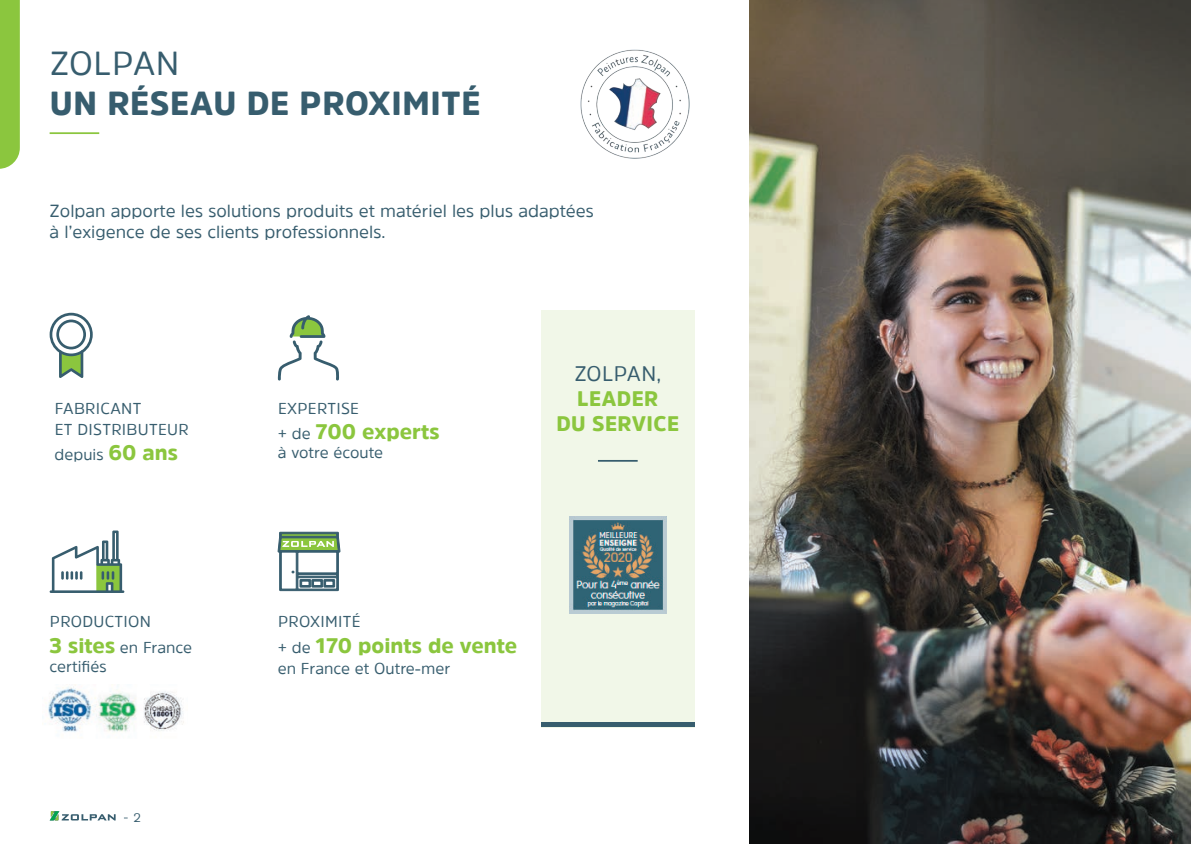
<style>
.page{position:relative;width:1191px;height:844px;background:#fff}
.page>*{position:absolute;margin:0;border:0;box-sizing:border-box;transform-origin:0 0}
.t1{font:900 33.25px "Amsi Pro";letter-spacing:.02em;color:#375d6e}
.t2{font:33.25px "Amsi Pro";letter-spacing:.02em;color:#375d6e}
.t3{font:900 21px "Amsi Pro";color:#8bc63e}
.t4{font:900 21px/25.2px "Amsi Pro";letter-spacing:.02em;color:#8bc63e;text-align:center}
.t5{font:21px "Amsi Pro";letter-spacing:.02em;color:#375d6e}
.t6{font:17.5px/21px "Amsi Pro";color:#375d6e}
.t7{font:15.75px/21px "Amsi Pro";letter-spacing:.01em;color:#375d6e}
.t8{font:12.25px "Amsi Pro";color:#375d6e}
.s1{font-weight:900;font-size:21px;color:#8bc63e}
.s2{font-weight:400;font-size:15.75px;color:#375d6e}
</style>
<div class="page">
<svg style="left:50px;top:811px;width:66px;height:9px"></svg>
<div style="left:541px;top:310px;width:153px;height:417px;background:#f1f7e8"></div>
<img style="left:749px;top:0;width:442px;height:843px">
<img style="left:580px;top:50px;width:110px;height:109px">
<hr style="left:50px;top:132px;width:49px;height:2px;background:#8bc63e">
<svg style="left:50px;top:313px;width:43px;height:65px"></svg>
<svg style="left:278px;top:315px;width:61px;height:65px"></svg>
<svg style="left:50px;top:530px;width:74px;height:62px"></svg>
<svg style="left:278px;top:531px;width:62px;height:60px"></svg>
<svg style="left:0;top:0;width:20px;height:169px;background:#8fc845"></svg>
<img style="left:569px;top:516px;width:97px;height:97px">
<img style="left:48px;top:684px;width:136px;height:48px">
<div style="left:541px;top:721px;width:153px;height:5px;background:#375d6e"></div>
<hr style="left:598px;top:460px;width:39px;height:1px;background:#375d6e">
<h1 class="t2" style="left:50px;top:40px;width:131px">ZOLPAN</h1>
<h1 class="t1" style="left:50px;top:80px;width:432px">UN RÉSEAU DE PROXIMITÉ</h1>
<p class="t6" style="left:50px;top:199px;width:546px">Zolpan apporte les solutions produits et matériel les plus adaptées à l’exigence de ses clients professionnels.</p>
<p class="t7" style="left:55px;top:397px;width:136px">FABRICANT<br>ET DISTRIBUTEUR</p>
<p class="t7" style="left:55px;top:443px;width:125px">depuis <span class="s1">60 ans</span></p>
<p class="t7" style="left:50px;top:608px;width:144px;line-height:25.2px">PRODUCTION<br><span class="s1">3 sites</span> en France</p>
<p class="t7" style="left:50px;top:655px;width:59px">certifiés</p>
<p class="t8" style="left:133px;top:809px;width:9px">2</p>
<p class="t7" style="left:278px;top:397px;width:83px">EXPERTISE</p>
<h2 class="t3" style="left:278px;top:417px;width:163px"><span class="s2">+ de</span> 700 experts</h2>
<p class="t7" style="left:278px;top:441px;width:107px">à votre écoute</p>
<h2 class="t5" style="left:574px;top:359px;width:88px">ZOLPAN,</h2>
<h2 class="t4" style="left:556px;top:385px;width:124px">LEADER<br>DU SERVICE</h2>
<p class="t7" style="left:278px;top:611px;width:84px">PROXIMITÉ</p>
<h2 class="t3" style="left:278px;top:630px;width:241px"><span class="s2">+ de</span> 170 points de vente</h2>
<p class="t7" style="left:278px;top:657px;width:174px">en France et Outre-mer</p>
</div>
